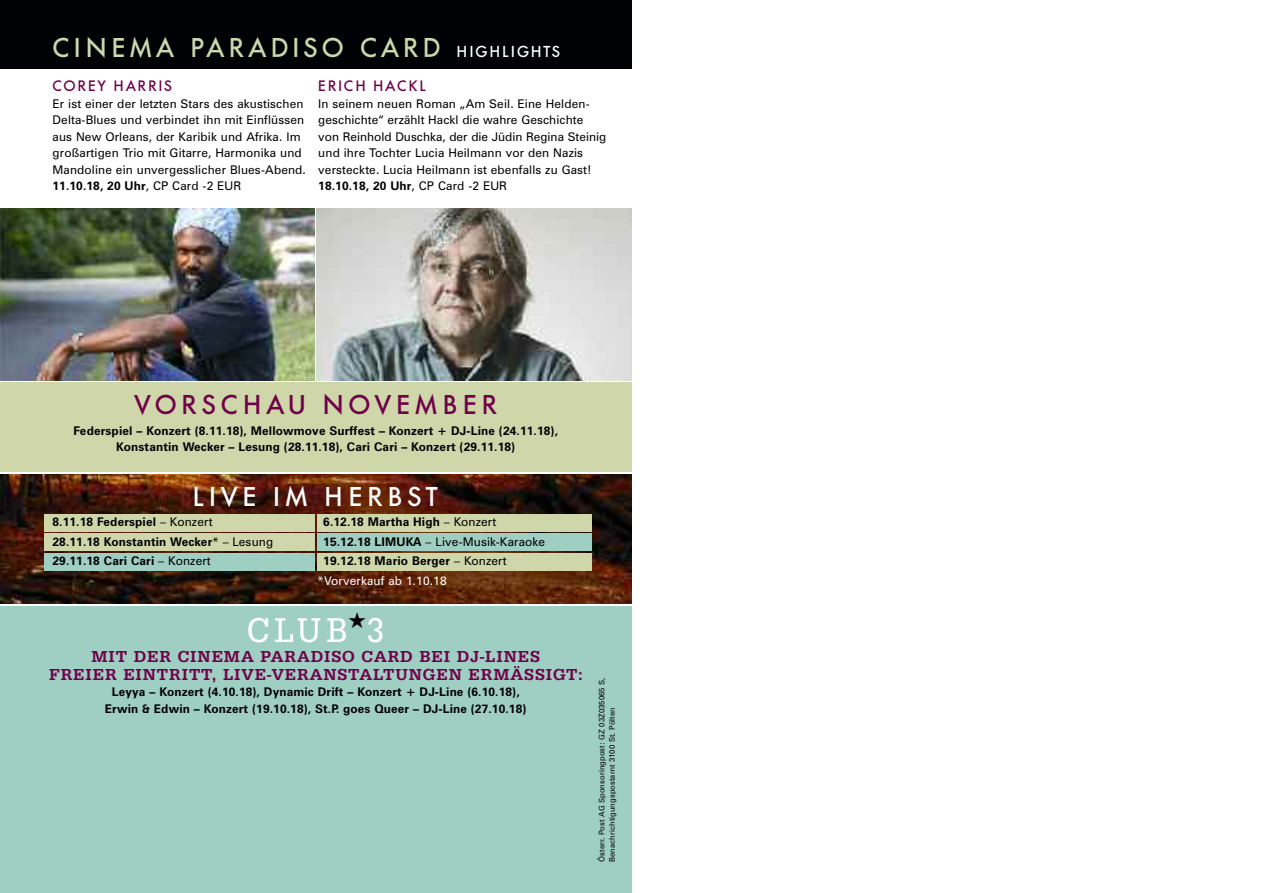
<style>
.page{position:relative;width:1263px;height:893px;background:#fff}
.page>*{position:absolute;margin:0;border:0;box-sizing:border-box;transform-origin:0 0}
.t1{font:35.55px "URW Egyptienne T Regu Extr Narr";color:#fff}
.t2{font:500 27px "Futura BQ";letter-spacing:.14em;color:#ced6aa}
.t3{font:500 27px "Futura BQ";letter-spacing:.17em;color:#6f0049}
.t4{font:500 27px "Futura BQ";letter-spacing:.17em;color:#fff}
.t5{font:500 16.5px/18px "URW Egyptienne T";letter-spacing:.055em;color:#6f0049;text-align:center}
.t6{font:500 15px "Futura BQ";letter-spacing:.115em;color:#6f0049}
.t7{font:500 15px "Futura BQ";letter-spacing:.135em;color:#6f0049}
.t8{font:12px/16.5px "Zurich BT";letter-spacing:.01em;color:#000}
.t9{font:700 12px/16.5px "Zurich BT";letter-spacing:.01em;color:#000;text-align:center}
.t10{font:12px "Zurich BT";letter-spacing:.01em;color:#fff}
.t11{font:7.65px/10.4px "Zurich BT";letter-spacing:.01em;color:#000}
.s1{font-size:15.75px;color:#fff}
.s2{font-weight:700}
.s3{font-weight:400}
</style>
<div class="page">
<img style="left:0;top:474px;width:631px;height:130px">
<div style="left:0;top:606px;width:631px;height:287px;background:#9fcec3"></div>
<div style="left:0;top:383px;width:631px;height:89px;background:#ced6aa"></div>
<div style="left:0;top:0;width:631px;height:68px;background:#000104"></div>
<img style="left:317px;top:208px;width:314px;height:173px">
<img style="left:0;top:208px;width:315px;height:173px">
<div style="left:44px;top:514px;width:271px;height:17px;background:#ced6aa"></div>
<div style="left:317px;top:514px;width:275px;height:17px;background:#ced6aa"></div>
<div style="left:44px;top:534px;width:271px;height:17px;background:#ced6aa"></div>
<div style="left:317px;top:534px;width:275px;height:17px;background:#9fcec3"></div>
<div style="left:44px;top:553px;width:271px;height:17px;background:#9fcec3"></div>
<div style="left:317px;top:553px;width:275px;height:17px;background:#ced6aa"></div>
<h2 class="t2" style="left:53px;top:32px;width:509px">CINEMA PARADISO CARD <span class="s1">HIGHLIGHTS</span></h2>
<p class="t6" style="left:53px;top:78px;width:121px">COREY HARRIS</p>
<p class="t8" style="left:53px;top:97px;width:255px">Er ist einer der letzten Stars des akustischen Delta-Blues und verbindet ihn mit Einflüssen aus New Orleans, der Karibik und Afrika. Im großartigen Trio mit Gitarre, Harmonika und Mandoline ein unvergesslicher Blues-Abend.<br><span class="s2">11.10.18, 20 Uhr</span>, CP Card -2 EUR</p>
<p class="t7" style="left:318px;top:78px;width:109px">ERICH HACKL</p>
<p class="t8" style="left:318px;top:97px;width:289px">In seinem neuen Roman „Am Seil. Eine Helden&shy;geschichte“ erzählt Hackl die wahre Geschichte von Reinhold Duschka, der die Jüdin Regina Steinig und ihre Tochter Lucia Heilmann vor den Nazis versteckte. Lucia Heilmann ist ebenfalls zu Gast!<br><span class="s2">18.10.18, 20 Uhr</span>, CP Card -2 EUR</p>
<h2 class="t3" style="left:134px;top:390px;width:365px">VORSCHAU NOVEMBER</h2>
<p class="t9" style="left:73px;top:423px;width:486px">Federspiel – Konzert (8.11.18), Mellowmove Surffest – Konzert + DJ-Line (24.11.18),<br>Konstantin Wecker – Lesung (28.11.18), Cari Cari – Konzert (29.11.18)</p>
<h2 class="t4" style="left:193px;top:482px;width:247px">LIVE IM HERBST</h2>
<p class="t9" style="left:53px;top:514px;width:222px;line-height:19.5px;text-align:left">8.11.18 Federspiel <span class="s3">– Konzert<br></span>28.11.18 Konstantin Wecker<span class="s3">* – Lesung<br></span>29.11.18 Cari Cari <span class="s3">– Konzert</span></p>
<p class="t9" style="left:323px;top:515px;width:174px">6.12.18 Martha High <span class="s3">– Konzert</span></p>
<p class="t8" style="left:323px;top:535px;width:223px"><span class="s2">15.12.18 LIMUKA</span> – Live-Musik-Karaoke</p>
<p class="t9" style="left:323px;top:554px;width:185px">19.12.18 Mario Berger <span class="s3">– Konzert</span></p>
<p class="t10" style="left:318px;top:576px;width:131px">*Vorverkauf ab 1.10.18</p>
<h1 class="t1" style="left:247px;top:608px;width:139px">CLUB 3</h1>
<h3 class="t5" style="left:49px;top:647px;width:535px">MIT DER CINEMA PARADISO CARD BEI DJ-LINES<br>FREIER EINTRITT, LIVE-VERANSTALTUNGEN ERMÄSSIGT:</h3>
<p class="t9" style="left:105px;top:685px;width:423px">Leyya – Konzert (4.10.18), Dynamic Drift – Konzert + DJ-Line (6.10.18),<br>Erwin &amp; Edwin – Konzert (19.10.18), St.P. goes Queer – DJ-Line (27.10.18)</p>
<p class="t11" style="left:597px;top:862px;width:186px;rotate:-90deg">Österr. Post AG Sponsoringpost: GZ 03Z035065 S,<br>Benachrichtigungspostamt 3100 St. Pölten</p>
</div>
